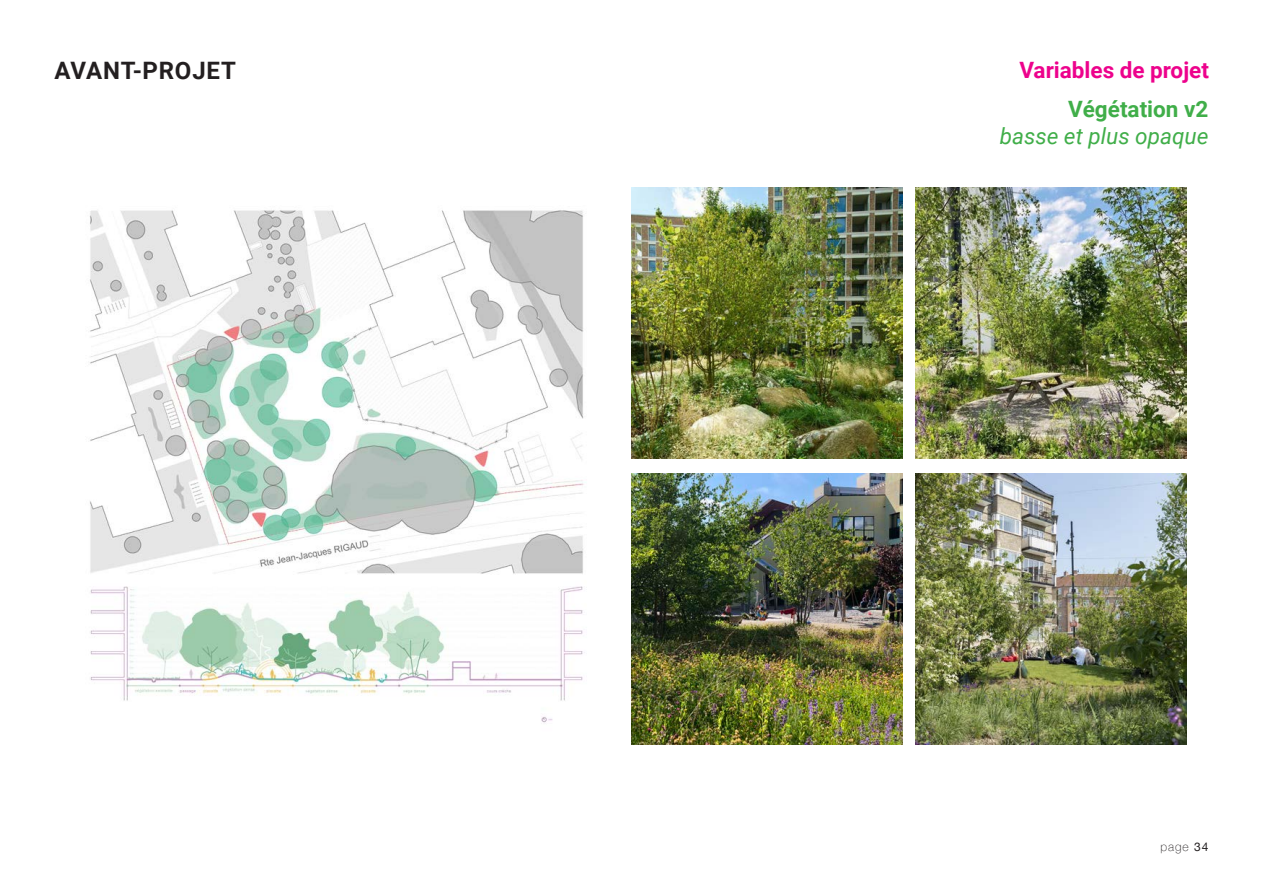
<style>
.page{position:relative;width:1263px;height:893px;background:#fff}
.page>*{position:absolute;margin:0;border:0;box-sizing:border-box;transform-origin:0 0}
.t1{font:700 24px "Roboto";letter-spacing:.035em;color:#231f20}
.t2{font:700 22.5px "Roboto";color:#ed028c}
.t3{font:italic 22.5px "Roboto";color:#40ae49}
.t4{font:700 22.5px "Roboto";color:#40ae49}
.t5{font:100 12px "Helvetica Neue";color:#231f20}
.s1{font-weight:400}
</style>
<div class="page">
<img style="left:631px;top:188px;width:271px;height:271px">
<img style="left:631px;top:474px;width:271px;height:271px">
<img style="left:915px;top:188px;width:271px;height:271px">
<img style="left:915px;top:474px;width:271px;height:271px">
<img style="left:90px;top:210px;width:495px;height:513px">
<p class="t1" style="left:54px;top:54px;width:183px">AVANT-PROJET</p>
<p class="t2" style="left:1019px;top:54px;width:191px">Variables de projet</p>
<p class="t4" style="left:1068px;top:93px;width:142px">Végétation v2</p>
<p class="t3" style="left:1000px;top:120px;width:210px">basse et plus opaque</p>
<p class="t5" style="left:1160px;top:837px;width:49px">page <span class="s1">34</span></p>
</div>
